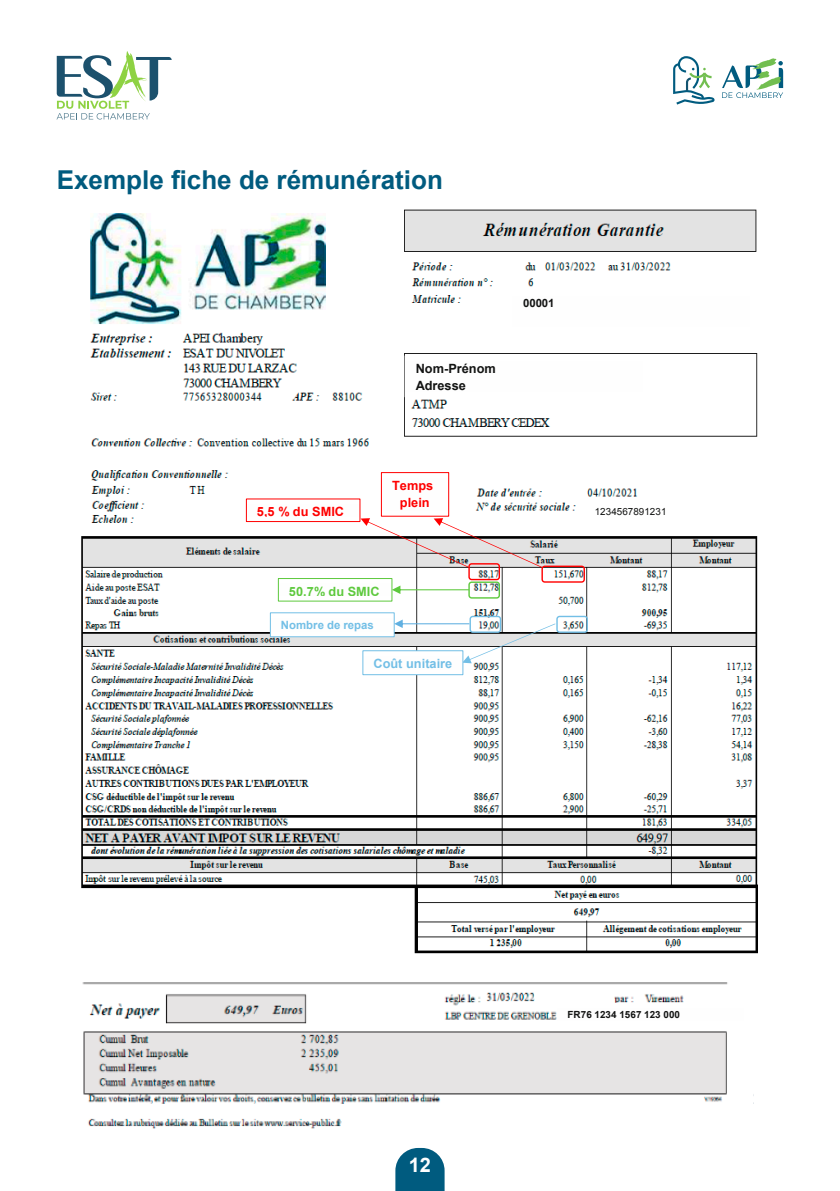
<style>
.page{position:relative;width:840px;height:1191px;background:#fff}
.page>*{position:absolute;margin:0;border:0;box-sizing:border-box;transform-origin:0 0}
.t1{font:700 26px "Arial";color:#005b7f}
.t2{font:700 20px "Arial";color:#fff}
.t3{font:700 12.8px/16.8px "Arial";color:#f00;text-align:center}
.t4{font:700 12.8px/16.8px "Arial";color:#131413}
.t5{font:700 12.8px "Arial";color:#73bfe6}
.t6{font:700 12.8px "Arial";letter-spacing:.005em;color:#5ec93e}
.t7{font:700 11.4px "Arial";color:#73bfe6}
.t8{font:700 11.4px "Arial";letter-spacing:-.005em;color:#131413}
.t9{font:700 9.8px "Arial";letter-spacing:.01em;color:#131413}
.t10{font:9.8px "Arial";letter-spacing:-.005em;color:#131413}
</style>
<div class="page">
<svg style="left:395px;top:1148px;width:49px;height:43px;background:#1b6c8c"></svg>
<svg style="left:56px;top:51px;width:115px;height:68px"></svg>
<svg style="left:673px;top:56px;width:41px;height:49px"></svg>
<svg style="left:722px;top:58px;width:60px;height:40px"></svg>
<img style="left:81px;top:209px;width:677px;height:745px">
<div style="left:405px;top:356px;width:237px;height:41px;background:#fff"></div>
<div style="left:512px;top:291px;width:237px;height:41px;background:#fff"></div>
<img style="left:82px;top:982px;width:646px;height:147px">
<div style="left:556px;top:1003px;width:187px;height:23px;background:#fff"></div>
<div style="left:468px;top:563px;width:31px;height:17px;border:1px solid #f00;border-radius:3px"></div>
<div style="left:246px;top:499px;width:114px;height:22px;background:#fff"></div>
<div style="left:246px;top:498px;width:114px;height:24px;border:1px solid #f00"></div>
<img style="left:246px;top:504px;width:113px;height:12px">
<div style="left:541px;top:565px;width:43px;height:17px;border:1px solid #f00;border-radius:3px"></div>
<svg style="left:360px;top:518px;width:182px;height:50px"></svg>
<div style="left:381px;top:472px;width:67px;height:44px;background:#fff"></div>
<div style="left:381px;top:472px;width:68px;height:44px;border:1px solid #f00"></div>
<img style="left:381px;top:478px;width:67px;height:32px">
<div style="left:468px;top:581px;width:31px;height:17px;border:1px solid #5ec93e;border-radius:3px"></div>
<div style="left:278px;top:578px;width:114px;height:23px;background:#fff"></div>
<div style="left:278px;top:578px;width:114px;height:23px;border:1px solid #5ec93e"></div>
<img style="left:278px;top:584px;width:113px;height:11px">
<div style="left:469px;top:616px;width:32px;height:17px;border:1px solid #73bfe6;border-radius:3px"></div>
<div style="left:270px;top:613px;width:124px;height:24px;background:#fff"></div>
<div style="left:270px;top:612px;width:124px;height:25px;border:1px solid #73bfe6"></div>
<img style="left:270px;top:618px;width:123px;height:13px">
<div style="left:556px;top:616px;width:31px;height:17px;border:1px solid #73bfe6;border-radius:3px"></div>
<div style="left:362px;top:650px;width:100px;height:24px;background:#fff"></div>
<div style="left:362px;top:650px;width:101px;height:25px;border:1px solid #73bfe6"></div>
<img style="left:363px;top:656px;width:99px;height:13px">
<svg style="left:392px;top:585px;width:77px;height:9px"></svg>
<svg style="left:394px;top:619px;width:161px;height:44px"></svg>
<div style="left:584px;top:500px;width:137px;height:21px;background:#fff"></div>
<div style="left:448px;top:397px;width:96px;height:15px;background:#fff"></div>
<p class="t1" style="left:57px;top:163px;width:387px">Exemple fiche de rémunération</p>
<p class="t4" style="left:415px;top:360px;width:82px">Nom-Prénom<br>Adresse</p>
<p class="t8" style="left:523px;top:295px;width:33px">00001</p>
<p class="t3" style="left:257px;top:503px;width:89px">5,5 % du SMIC</p>
<p class="t3" style="left:392px;top:477px;width:43px">Temps plein</p>
<p class="t6" style="left:289px;top:582px;width:92px">50.7% du SMIC</p>
<p class="t7" style="left:281px;top:617px;width:94px">Nombre de repas</p>
<p class="t5" style="left:373px;top:655px;width:80px">Coût unitaire</p>
<p class="t10" style="left:594px;top:505px;width:73px">1234567891231</p>
<p class="t2" style="left:408px;top:1151px;width:24px">12</p>
<p class="t9" style="left:567px;top:1008px;width:114px">FR76 1234 1567 123 000</p>
</div>
